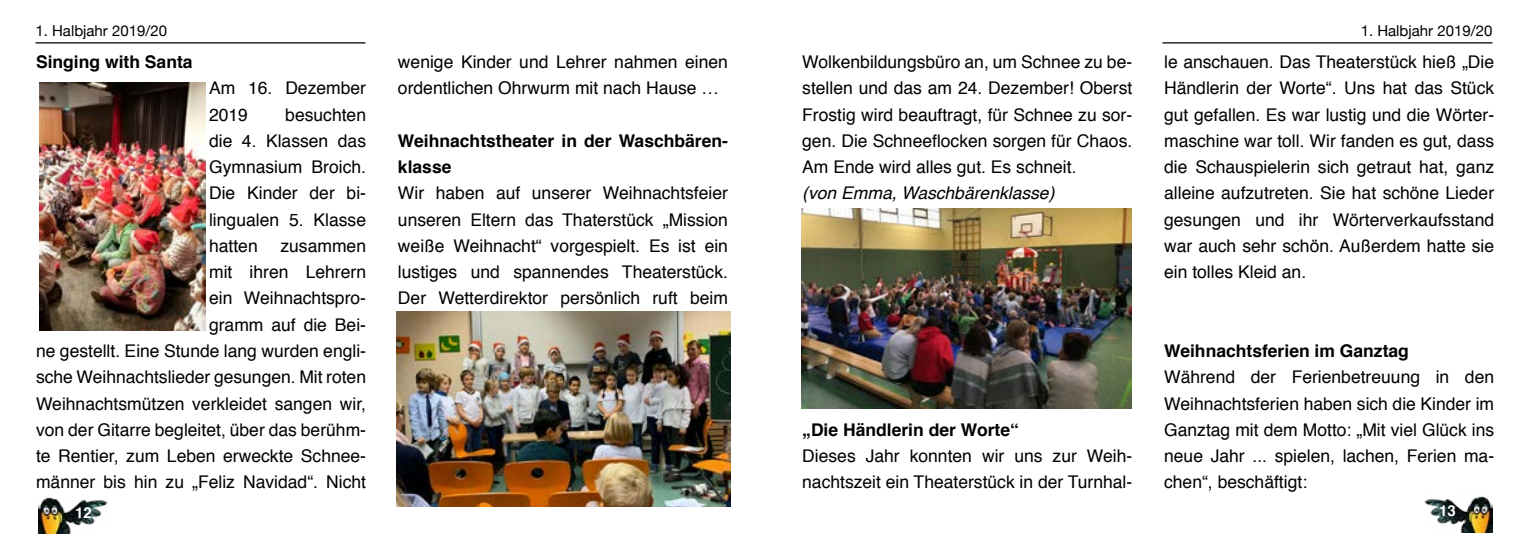
<style>
.page{position:relative;width:1531px;height:546px;background:#fff}
.page>*{position:absolute;margin:0;border:0;box-sizing:border-box;transform-origin:0 0}
.t1{font:17.5px/26.2px "Helvetica";color:#000;text-align:justify}
.t2{font:700 17.5px/26.2px "Helvetica";color:#000}
.t3{font:italic 17.5px "Helvetica";color:#000}
.t4{font:15px "Helvetica Neue";color:#000}
.t5{font:700 15px "Helvetica";color:#fff}
</style>
<div class="page">
<hr style="left:35px;top:42px;width:330px;height:1px;background:#000">
<img style="left:39px;top:497px;width:69px;height:36px">
<hr style="left:1162px;top:42px;width:330px;height:1px;background:#000">
<img style="left:1424px;top:496px;width:68px;height:36px">
<img style="left:39px;top:82px;width:167px;height:249px">
<img style="left:397px;top:311px;width:333px;height:195px">
<img style="left:802px;top:208px;width:329px;height:200px">
<p class="t4" style="left:35px;top:19px;width:133px">1. Halbjahr 2019/20</p>
<p class="t2" style="left:36px;top:49px;width:158px">Singing with Santa</p>
<p class="t1" style="left:209px;top:76px;width:158px">Am 16. Dezember<br>2019</p>
<p class="t1" style="left:209px;top:102px;width:158px;text-indent:76px">besuchten die 4. Klassen das Gymnasium Broich.<br>Die Kinder der bi&shy;lingualen 5. Klasse hatten</p>
<p class="t1" style="left:36px;top:233px;width:331px;text-align:right">zusammen<br>mit ihren Lehrern<br>ein Weihnachtspro-<br>gramm auf die Bei-<br>ne gestellt. Eine Stunde lang wurden engli&shy;sche Weihnachtslieder gesungen. Mit roten<br>Weihnachtsmützen verkleidet sangen wir, von der Gitarre begleitet, über das berühm&shy;te Rentier, zum Leben erweckte Schnee&shy;männer bis hin zu „Feliz Navidad“. Nicht</p>
<p class="t5" style="left:75px;top:500px;width:18px">12</p>
<p class="t1" style="left:398px;top:49px;width:331px">wenige Kinder und Lehrer nahmen einen ordentlichen Ohrwurm mit nach Hause …</p>
<p class="t2" style="left:398px;top:128px;width:331px">Weihnachtstheater in der Waschbären&shy;klasse</p>
<p class="t1" style="left:398px;top:181px;width:331px">Wir haben auf unserer Weihnachtsfeier unseren Eltern das Thaterstück „Mission weiße Weihnacht“ vorgespielt. Es ist ein lustiges und spannendes Theaterstück.<br>Der Wetterdirektor persönlich ruft beim</p>
<p class="t1" style="left:802px;top:49px;width:331px">Wolkenbildungsbüro an, um Schnee zu be&shy;stellen und das am 24. Dezember! Oberst Frostig wird beauftragt, für Schnee zu sor&shy;gen. Die Schneeflocken sorgen für Chaos.<br>Am Ende wird alles gut. Es schneit.</p>
<p class="t3" style="left:802px;top:179px;width:254px">(von Emma, Waschbärenklasse)</p>
<p class="t2" style="left:802px;top:416px;width:218px">„Die Händlerin der Worte“</p>
<p class="t1" style="left:802px;top:443px;width:331px">Dieses Jahr konnten wir uns zur Weih&shy;nachtszeit ein Theaterstück in der Turnhal-</p>
<p class="t4" style="left:1360px;top:19px;width:133px">1. Halbjahr 2019/20</p>
<p class="t1" style="left:1164px;top:49px;width:331px">le anschauen. Das Theaterstück hieß „Die Händlerin der Worte“. Uns hat das Stück gut gefallen. Es war lustig und die Wörter&shy;maschine war toll. Wir fanden es gut, dass die Schauspielerin sich getraut hat, ganz alleine aufzutreten. Sie hat schöne Lieder gesungen und ihr Wörterverkaufsstand war auch sehr schön. Außerdem hatte sie ein tolles Kleid an.</p>
<p class="t2" style="left:1164px;top:338px;width:246px">Weihnachtsferien im Ganztag</p>
<p class="t1" style="left:1164px;top:364px;width:331px">Während der Ferienbetreuung in den Weihnachtsferien haben sich die Kinder im Ganztag mit dem Motto: „Mit viel Glück ins neue Jahr ... spielen, lachen, Ferien ma&shy;chen“, beschäftigt:</p>
<p class="t5" style="left:1439px;top:498px;width:18px">13</p>
</div>
